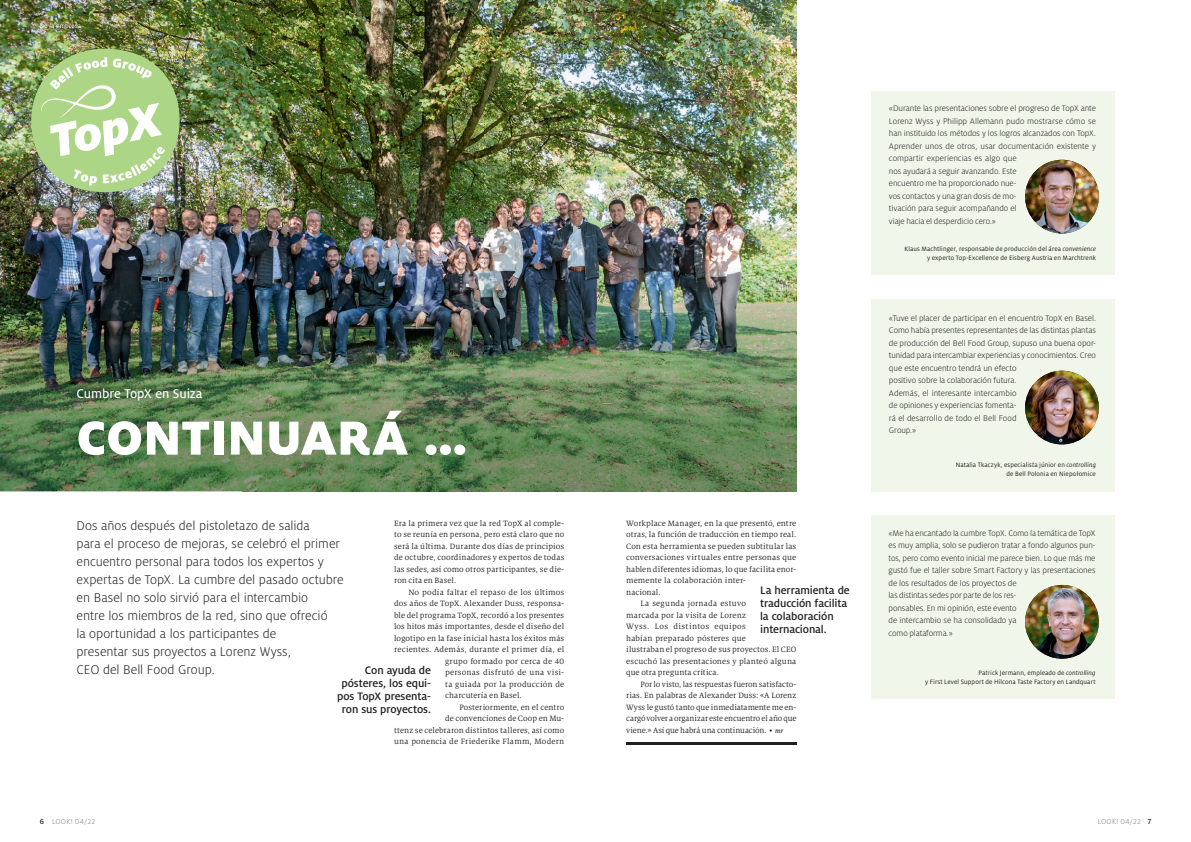
<style>
.page{position:relative;width:1191px;height:842px;background:#fff}
.page>*{position:absolute;margin:0;border:0;box-sizing:border-box;transform-origin:0 0}
.t1{font:900 53px "Milo Pro";color:#fff}
.t2{font:300 14px/18px "Milo Pro";color:#231f20}
.t3{font:14px "Milo Pro Text";letter-spacing:-.01em;color:#fff}
.t4{font:500 12px/13px "Milo Pro";letter-spacing:-.01em;color:#231f20}
.t5{font:300 9px/12.5px "Milo Pro";letter-spacing:-.005em;color:#231f20}
.t6{font:8.5px/11.5px "Milo Serif Pro";letter-spacing:.01em;color:#231f20;text-align:justify}
.t7{font:8.5px "Milo Serif Pro";letter-spacing:-.01em;color:#231f20}
.t8{font:8.5px "Milo Serif Pro";letter-spacing:.045em;color:#231f20}
.t9{font:8.5px "Milo Serif Pro";letter-spacing:.03em;color:#231f20}
.t10{font:300 8px "Milo Pro";letter-spacing:.03em;color:#808285}
.t11{font:7px/9px "Milo Pro";letter-spacing:.015em;color:#231f20;text-align:right}
.t12{font:7px "Milo Pro";letter-spacing:.02em;color:#fff}
.s1{font-weight:500;font-style:italic;font-size:7px}
.s2{font-style:italic}
.s3{font-weight:500;color:#231f20}
</style>
<div class="page">
<img style="left:0;top:0;width:797px;height:491px">
<img style="left:31px;top:49px;width:149px;height:143px">
<div style="left:870px;top:91px;width:244px;height:184px;background:#f0f7ea"></div>
<div style="left:870px;top:299px;width:244px;height:192px;background:#f0f7ea"></div>
<div style="left:870px;top:516px;width:244px;height:183px;background:#f0f7ea"></div>
<img style="left:70px;top:381px;width:139px;height:27px">
<img style="left:1025px;top:160px;width:73px;height:73px;border-radius:37px">
<img style="left:1025px;top:371px;width:73px;height:73px;border-radius:37px">
<img style="left:1025px;top:585px;width:73px;height:74px;border-radius:37px">
<hr style="left:626px;top:742px;width:170px;height:2px;background:#231f20">
<p class="t12" style="left:40px;top:22px;width:43px">De la empresa</p>
<h2 class="t3" style="left:77px;top:386px;width:127px">Cumbre TopX en Suiza</h2>
<h1 class="t1" style="left:77px;top:406px;width:392px">CONTINUARÁ …</h1>
<p class="t2" style="left:77px;top:517px;width:269px">Dos años después del pistoletazo de salida<br>para el proceso de mejoras, se celebró el primer encuentro personal para todos los expertos y expertas de TopX. La cumbre del pasado octubre en Basel no solo sirvió para el intercambio<br>entre los miembros de la red, sino que ofreció<br>la oportunidad a los participantes de<br>presentar sus proyectos a Lorenz Wyss,<br>CEO del Bell Food Group.</p>
<p class="t6" style="left:394px;top:517px;width:172px">Era la primera vez que la red TopX al comple&shy;to se reunía en persona, pero está claro que no será la última. Durante dos días de principios de octubre, coordinadores y expertos de todas las sedes, así como otros participantes, se die&shy;ron cita en Basel.</p>
<p class="t6" style="left:408px;top:586px;width:157px">No podía faltar el repaso de los últimos</p>
<p class="t6" style="left:394px;top:598px;width:172px">dos años de TopX. Alexander Duss, responsa-</p>
<p class="t6" style="left:394px;top:609px;width:172px">ble del programa TopX, recordó a los presentes</p>
<p class="t6" style="left:394px;top:621px;width:172px">los hitos más importantes, desde el diseño del</p>
<p class="t6" style="left:394px;top:632px;width:172px">logotipo en la fase inicial hasta los éxitos más</p>
<p class="t6" style="left:394px;top:644px;width:172px">recientes. Además, durante el primer día, el</p>
<p class="t6" style="left:445px;top:655px;width:121px">grupo formado por cerca de 40</p>
<p class="t6" style="left:445px;top:667px;width:121px">personas disfrutó de una visi-</p>
<p class="t6" style="left:445px;top:678px;width:121px">ta guiada por la producción de</p>
<p class="t6" style="left:445px;top:690px;width:78px">charcutería en Basel.</p>
<p class="t6" style="left:459px;top:701px;width:106px">Posteriormente, en el centro</p>
<p class="t6" style="left:445px;top:713px;width:121px">de convenciones de Coop en Mu-</p>
<p class="t6" style="left:394px;top:724px;width:172px">ttenz se celebraron distintos talleres, así como</p>
<p class="t6" style="left:394px;top:736px;width:172px">una ponencia de Friederike Flamm, Modern</p>
<h3 class="t4" style="left:337px;top:663px;width:95px;text-align:right">Con ayuda de pósteres, los equi&shy;pos TopX presenta&shy;ron sus proyectos.</h3>
<p class="t6" style="left:626px;top:517px;width:172px">Workplace Manager, en la que presentó, entre</p>
<p class="t6" style="left:626px;top:529px;width:172px">otras, la función de traducción en tiempo real.</p>
<p class="t6" style="left:626px;top:540px;width:172px">Con esta herramienta se pueden subtitular las</p>
<p class="t6" style="left:626px;top:552px;width:172px">conversaciones virtuales entre personas que</p>
<p class="t6" style="left:626px;top:563px;width:172px">hablen diferentes idiomas, lo que facilita enor-</p>
<p class="t6" style="left:626px;top:575px;width:121px">memente la colaboración inter-</p>
<p class="t6" style="left:626px;top:586px;width:36px">nacional.</p>
<p class="t9" style="left:640px;top:599px;width:107px">La segunda jornada estuvo</p>
<p class="t6" style="left:626px;top:609px;width:121px">marcada por la visita de Lorenz</p>
<p class="t8" style="left:626px;top:622px;width:121px">Wyss. Los distintos equipos</p>
<p class="t6" style="left:626px;top:632px;width:121px">habían preparado pósteres que</p>
<p class="t6" style="left:626px;top:644px;width:172px">ilustraban el progreso de sus proyectos. El CEO</p>
<p class="t6" style="left:626px;top:655px;width:172px">escuchó las presentaciones y planteó alguna</p>
<p class="t6" style="left:626px;top:667px;width:94px">que otra pregunta crítica.</p>
<p class="t6" style="left:640px;top:678px;width:157px">Por lo visto, las respuestas fueron satisfacto-</p>
<p class="t6" style="left:626px;top:690px;width:172px">rias. En palabras de Alexander Duss: «A Lorenz</p>
<p class="t6" style="left:626px;top:701px;width:172px">Wyss le gustó tanto que inmediatamente me en-</p>
<p class="t7" style="left:626px;top:714px;width:172px">cargó volver a organizar este encuentro el año que</p>
<p class="t7" style="left:626px;top:725px;width:159px">viene.» Así que habrá una continuación. • <span class="s1">mr</span></p>
<h3 class="t4" style="left:760px;top:584px;width:91px">La herramienta de traducción facilita la colaboración internacional.</h3>
<p class="t5" style="left:889px;top:102px;width:208px">«Durante las presentaciones sobre el progreso de TopX ante Lorenz Wyss y Philipp Allemann pudo mostrarse cómo se han instituido los métodos y los logros alcanzados con TopX.<br>Aprender unos de otros, usar documentación existente y compartir experiencias es algo que<br>nos ayudará a seguir avanzando. Este<br>encuentro me ha proporcionado nue-<br>vos contactos y una gran dosis de mo-<br>tivación para seguir acompañando el<br>viaje hacia el desperdicio cero.»</p>
<p class="t11" style="left:904px;top:244px;width:193px">Klaus Machtlinger, responsable de producción del área <span class="s2">convenience </span>y experto Top-Excellence de Eisberg Austria en Marchtrenk</p>
<p class="t5" style="left:889px;top:312px;width:208px">«Tuve el placer de participar en el encuentro TopX en Basel.<br>Como había presentes representantes de las distintas plantas de producción del Bell Food Group, supuso una buena opor&shy;tunidad para intercambiar experiencias y conocimientos. Creo que este encuentro tendrá un efecto<br>positivo sobre la colaboración futura.<br>Además, el interesante intercambio<br>de opiniones y experiencias fomenta-<br>rá el desarrollo de todo el Bell Food<br>Group.»</p>
<p class="t11" style="left:955px;top:461px;width:142px">Natalia Tkaczyk, especialista júnior en <span class="s2">controlling </span>de Bell Polonia en Niepołomice</p>
<p class="t5" style="left:888px;top:527px;width:208px">«Me ha encantado la cumbre TopX. Como la temática de TopX es muy amplia, solo se pudieron tratar a fondo algunos pun&shy;tos, pero como evento inicial me parece bien. Lo que más me gustó fue el taller sobre Smart Factory y las presentaciones de los resultados de los proyectos de<br>las distintas sedes por parte de los res-<br>ponsables. En mi opinión, este evento<br>de intercambio se ha consolidado ya<br>como plataforma.»</p>
<p class="t11" style="left:925px;top:668px;width:172px">Patrick Jermann, empleado de <span class="s2">controlling<br></span>y First Level Support de Hilcona Taste Factory en Landquart</p>
<p class="t10" style="left:40px;top:817px;width:57px"><span class="s3">6</span> LOOK! 04/22</p>
<p class="t10" style="left:1097px;top:817px;width:55px">LOOK! 04/22 <span class="s3">7</span></p>
</div>
